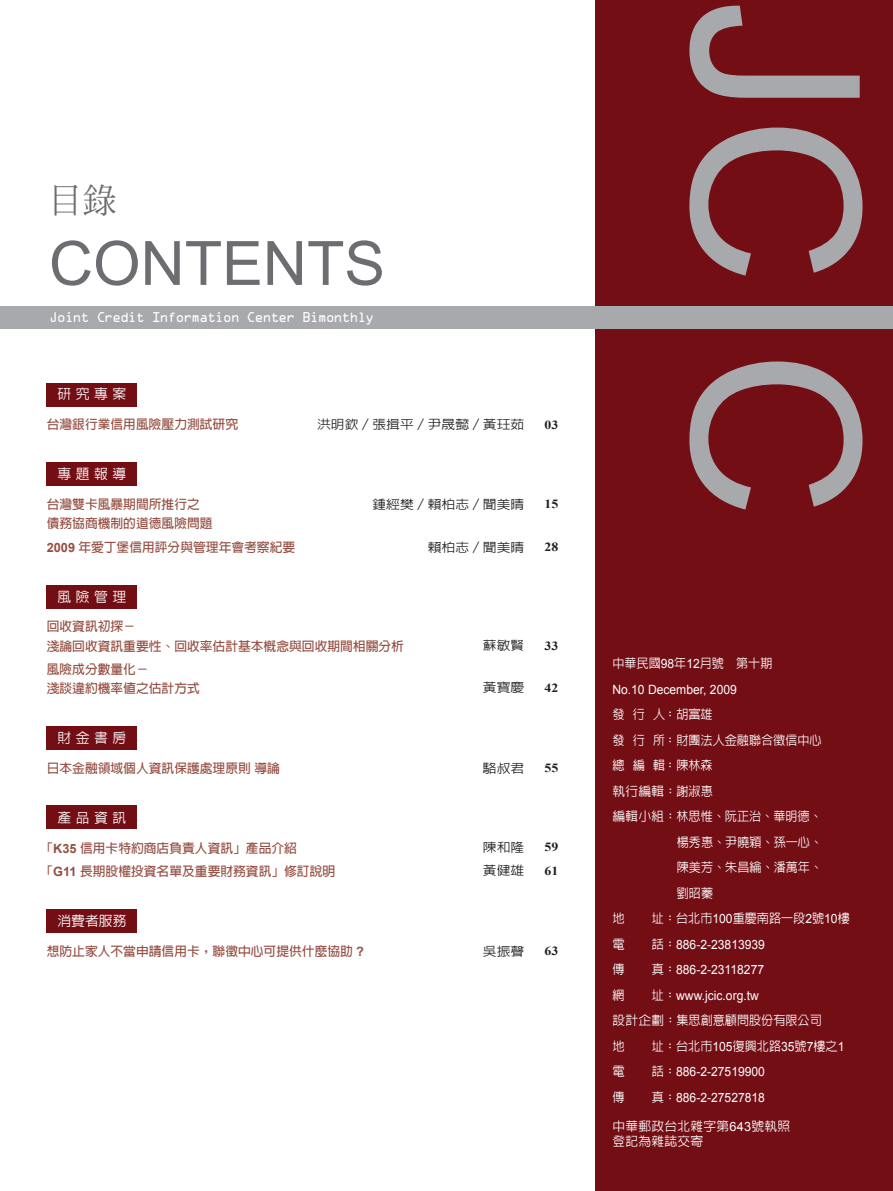
<style>
.page{position:relative;width:893px;height:1191px;background:#fff}
.page>*{position:absolute;margin:0;border:0;box-sizing:border-box;transform-origin:0 0}
.t1{font:233.85px "Arial";color:#a8a9ad}
.t2{font:61.05px "Arial";color:#6c6d70}
.t3{font:500 34.05px "AR Ming B5";color:#6c6d70}
.t4{font:500 13.8px "AR Hei B5";letter-spacing:.33em;color:#fff}
.t5{font:700 12.75px/19.2px "AR Hei B5";color:#954e42}
.t6{font:500 12.75px "AR Hei B5";color:#fff;scale:.95 1}
.t7{font:12.75px "Arial";color:#fff;scale:.95 1}
.t8{font:500 12.75px/25.5px "AR Hei B5";color:#fff}
.t9{font:12.75px "OCRA Std";letter-spacing:-.1em;color:#fff}
.t10{font:500 12.75px/15px "AR Hei B5";letter-spacing:.02em;color:#fff}
.t11{font:500 12.45px/23.1px "AR Hei B5";color:#231f20;scale:1.11 1}
.t12{font:700 12.45px/23.4px "Times New Roman";color:#231f20;scale:1.11 1}
.s1{font-family:"Arial"}
.s2{font-family:"Arial";font-weight:400}
.s3{font-family:"AR Hei B5";font-weight:500}
</style>
<div class="page">
<div style="left:595px;top:0;width:298px;height:1191px;background:#730e15"></div>
<div style="left:0;top:306px;width:893px;height:23px;background:#a8a9ad"></div>
<div style="left:47px;top:383px;width:90px;height:23px;background:#730e15"></div>
<div style="left:47px;top:463px;width:90px;height:23px;background:#730e15"></div>
<div style="left:47px;top:585px;width:90px;height:23px;background:#730e15"></div>
<div style="left:47px;top:805px;width:90px;height:24px;background:#730e15"></div>
<div style="left:47px;top:909px;width:90px;height:23px;background:#730e15"></div>
<div style="left:47px;top:726px;width:90px;height:23px;background:#730e15"></div>
<h3 class="t3" style="left:49px;top:183px;width:70px">目錄</h3>
<h2 class="t2" style="left:49px;top:223px;width:338px">CONTENTS</h2>
<p class="t9" style="left:49px;top:312px;width:327px">Joint Credit Information Center Bimonthly</p>
<p class="t4" style="left:57px;top:387px;width:70px">研究專案</p>
<p class="t5" style="left:47px;top:415px;width:193px">台灣銀行業信用風險壓力測試研究</p>
<p class="t4" style="left:57px;top:467px;width:70px">專題報導</p>
<p class="t5" style="left:47px;top:495px;width:167px">台灣雙卡風暴期間所推行之債務協商機制的道德風險問題</p>
<p class="t5" style="left:47px;top:537px;width:250px"><span class="s1">2009</span> 年愛丁堡信用評分與管理年會考察紀要</p>
<p class="t4" style="left:57px;top:589px;width:70px">風險管理</p>
<p class="t5" style="left:47px;top:617px;width:359px">回收資訊初探－<br>淺論回收資訊重要性、回收率估計基本概念與回收期間相關分析</p>
<p class="t5" style="left:47px;top:659px;width:155px">風險成分數量化－<br>淺談違約機率值之估計方式</p>
<p class="t4" style="left:57px;top:731px;width:70px">財金書房</p>
<p class="t5" style="left:47px;top:758px;width:235px">日本金融領域個人資訊保護處理原則導論</p>
<p class="t4" style="left:57px;top:810px;width:70px">產品資訊</p>
<p class="t5" style="left:40px;top:836px;width:296px;line-height:23.4px">「<span class="s1">K35</span> 信用卡特約商店負責人資訊」產品介紹「<span class="s1">G11</span> 長期股權投資名單及重要財務資訊」修訂說明</p>
<p class="t4" style="left:57px;top:913px;width:71px">消費者服務</p>
<p class="t5" style="left:47px;top:941px;width:319px">想防止家人不當申請信用卡，聯徵中心可提供什麼協助 <span class="s1">?</span></p>
<p class="t11" style="left:317px;top:413px;width:188px">洪明欽／張揖平／尹晟懿／黃玨茹</p>
<p class="t12" style="left:545px;top:412px;width:14px">03</p>
<p class="t11" style="left:372px;top:493px;width:138px">鍾經樊／賴柏志／聞美晴</p>
<p class="t11" style="left:428px;top:536px;width:89px">賴柏志／聞美晴</p>
<p class="t12" style="left:545px;top:492px;width:14px">15</p>
<p class="t12" style="left:545px;top:534px;width:14px">28</p>
<p class="t11" style="left:483px;top:633px;width:39px">蘇敏賢</p>
<p class="t11" style="left:483px;top:676px;width:39px">黃寶慶</p>
<p class="t12" style="left:545px;top:633px;width:14px">33</p>
<p class="t12" style="left:545px;top:675px;width:14px">42</p>
<p class="t11" style="left:483px;top:757px;width:39px">駱叔君</p>
<p class="t12" style="left:545px;top:755px;width:14px">55</p>
<p class="t11" style="left:483px;top:835px;width:39px">陳和隆黃健雄</p>
<p class="t12" style="left:545px;top:835px;width:14px">59<br>61</p>
<p class="t11" style="left:483px;top:940px;width:39px">吳振聲</p>
<p class="t12" style="left:545px;top:939px;width:14px">63</p>
<h1 class="t1" style="left:927px;top:-1px;width:521px;rotate:90deg">JCIC</h1>
<p class="t6" style="left:612px;top:657px;width:170px">中華民國<span class="s2">98</span>年<span class="s2">12</span>月號 第十期</p>
<p class="t7" style="left:612px;top:681px;width:133px">No.10 December, 2009</p>
<p class="t6" style="left:612px;top:708px;width:107px">發 行 人：胡富雄</p>
<p class="t6" style="left:612px;top:733px;width:222px">發 行 所：財團法人金融聯合徵信中心</p>
<p class="t6" style="left:612px;top:759px;width:107px">總 編 輯：陳林森</p>
<p class="t8" style="left:612px;top:778px;width:102px">執行編輯：謝淑惠</p>
<p class="t8" style="left:612px;top:803px;width:211px">編輯小組：林思惟、阮正治、華明德、</p>
<p class="t6" style="left:677px;top:835px;width:154px">楊秀惠、尹曉穎、孫一心、</p>
<p class="t6" style="left:677px;top:861px;width:154px">陳美芳、朱昌綸、潘萬年、</p>
<p class="t6" style="left:677px;top:886px;width:40px">劉昭蓁</p>
<p class="t6" style="left:612px;top:912px;width:14px">地</p>
<p class="t6" style="left:652px;top:912px;width:210px">址：台北市<span class="s2">100</span>重慶南路一段<span class="s2">2</span>號<span class="s2">10</span>樓</p>
<p class="t6" style="left:612px;top:937px;width:14px">電</p>
<p class="t7" style="left:652px;top:936px;width:121px"><span class="s3">話：</span>886-2-23813939</p>
<p class="t6" style="left:612px;top:963px;width:14px">傳</p>
<p class="t7" style="left:652px;top:961px;width:120px"><span class="s3">真：</span>886-2-23118277</p>
<p class="t6" style="left:612px;top:988px;width:14px">網</p>
<p class="t7" style="left:652px;top:987px;width:114px"><span class="s3">址：</span>www.jcic.org.tw</p>
<p class="t8" style="left:612px;top:1007px;width:211px">設計企劃：集思創意顧問股份有限公司地</p>
<p class="t6" style="left:652px;top:1039px;width:204px">址：台北市<span class="s2">105</span>復興北路<span class="s2">35</span>號<span class="s2">7</span>樓之<span class="s2">1</span></p>
<p class="t6" style="left:612px;top:1065px;width:14px">電</p>
<p class="t7" style="left:652px;top:1063px;width:121px"><span class="s3">話：</span>886-2-27519900</p>
<p class="t6" style="left:612px;top:1090px;width:14px">傳</p>
<p class="t7" style="left:652px;top:1089px;width:121px"><span class="s3">真：</span>886-2-27527818</p>
<p class="t10" style="left:612px;top:1118px;width:179px">中華郵政台北雜字第<span class="s2">643</span>號執照登記為雜誌交寄</p>
</div>
